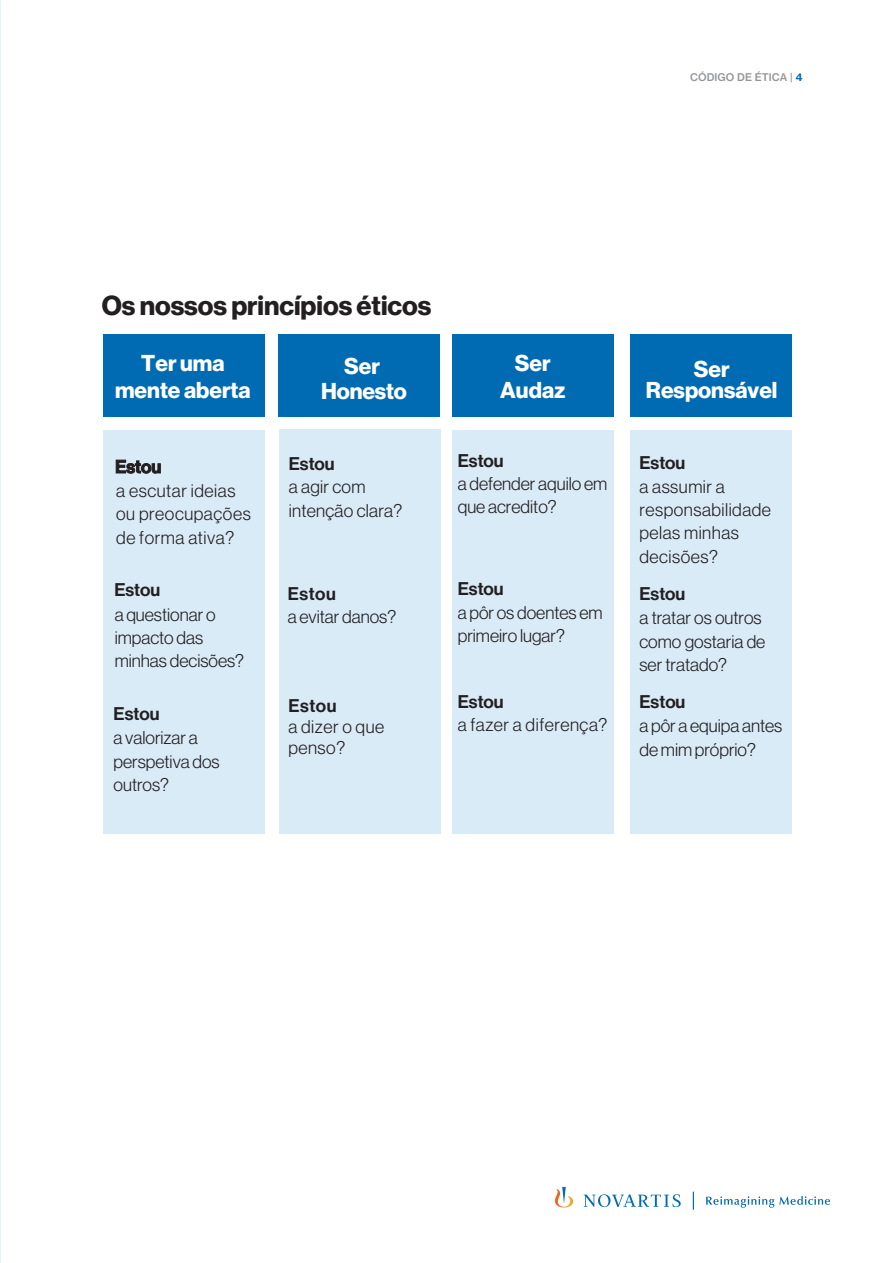
<style>
.page{position:relative;width:893px;height:1263px;background:#fff}
.page>*{position:absolute;margin:0;border:0;box-sizing:border-box;transform-origin:0 0}
.Meeting_name{font:700 27px "Volta Modern Display 75";color:#231f20}
.Meeting_name-2{font:700 22.5px/27px "Volta Modern Display 75";color:#fff;text-align:center}
.Meeting_name-3{font:300 18px/23.2px "Volta Modern Display 45";color:#231f20}
.Meeting_name-4{font:300 18px/23.5px "Volta Modern Display 45";letter-spacing:.03em;color:#231f20}
.Folio_RIGHT___page_h{font:500 10.5px "Volta Modern Text 65";letter-spacing:.01em;color:#939598}
.s1{font-family:"Volta Modern Text 75";font-weight:700;color:#006ab2}
.s2{font-family:"Volta Modern Display 65";font-weight:500}
</style>
<div class="page">
<div style="left:279px;top:429px;width:161px;height:405px;background:#d9ebf7"></div>
<div style="left:278px;top:334px;width:162px;height:83px;background:#006ab2"></div>
<div style="left:452px;top:430px;width:162px;height:404px;background:#d9ebf7"></div>
<div style="left:452px;top:334px;width:162px;height:83px;background:#006ab2"></div>
<div style="left:103px;top:430px;width:162px;height:404px;background:#d9ebf7"></div>
<div style="left:103px;top:334px;width:162px;height:83px;background:#006ab2"></div>
<div style="left:630px;top:430px;width:162px;height:404px;background:#d9ebf7"></div>
<div style="left:630px;top:334px;width:162px;height:83px;background:#006ab2"></div>
<svg style="left:706px;top:1196px;width:124px;height:12px"></svg>
<svg style="left:555px;top:1187px;width:18px;height:20px"></svg>
<svg style="left:584px;top:1194px;width:97px;height:13px"></svg>
<svg style="left:693px;top:1192px;width:1px;height:18px"></svg>
<p class="Folio_RIGHT___page_h" style="left:690px;top:70px;width:114px">CÓDIGO DE ÉTICA | <span class="s1">4</span></p>
<p class="Meeting_name" style="left:102px;top:289px;width:331px">Os nossos princípios éticos</p>
<p class="Meeting_name-2" style="left:115px;top:350px;width:137px">Ter uma mente aberta</p>
<p class="Meeting_name-4" style="left:115px;top:455px;width:137px"><span class="s2">Estou<br></span>a escutar ideias ou preocupações de forma ativa?</p>
<p class="Meeting_name-3" style="left:114px;top:578px;width:131px"><span class="s2">Estou<br></span>a questionar o impacto das minhas decisões?</p>
<p class="Meeting_name-3" style="left:114px;top:702px;width:108px;line-height:23.7px"><span class="s2">Estou<br></span>a valorizar a perspetiva dos outros?</p>
<p class="Meeting_name-2" style="left:344px;top:353px;width:37px">Ser</p>
<p class="Meeting_name-2" style="left:321px;top:378px;width:87px">Honesto</p>
<p class="Meeting_name-3" style="left:289px;top:452px;width:115px"><span class="s2">Estou<br></span>a agir com intenção clara?</p>
<p class="Meeting_name-3" style="left:288px;top:582px;width:110px;line-height:23.7px"><span class="s2">Estou<br></span>a evitar danos?</p>
<p class="Meeting_name-4" style="left:288px;top:695px;width:97px;line-height:21.3px"><span class="s2">Estou<br></span>a dizer o que penso?</p>
<p class="Meeting_name-2" style="left:500px;top:350px;width:67px">Ser<br>Audaz</p>
<p class="Meeting_name-3" style="left:458px;top:449px;width:151px"><span class="s2">Estou<br></span>a defender aquilo em que acredito?</p>
<p class="Meeting_name-3" style="left:458px;top:577px;width:146px"><span class="s2">Estou<br></span>a pôr os doentes em primeiro lugar?</p>
<p class="Meeting_name-4" style="left:458px;top:690px;width:151px;line-height:22.8px"><span class="s2">Estou<br></span>a fazer a diferença?</p>
<p class="Meeting_name-2" style="left:646px;top:360px;width:133px;line-height:20.4px">Ser<br>Responsável</p>
<p class="Meeting_name-4" style="left:639px;top:451px;width:133px"><span class="s2">Estou<br></span>a assumir a responsabilidade pelas minhas decisões?</p>
<p class="Meeting_name-3" style="left:639px;top:582px;width:127px"><span class="s2">Estou<br></span>a tratar os outros como gostaria de ser tratado?</p>
<p class="Meeting_name-3" style="left:639px;top:690px;width:144px"><span class="s2">Estou<br></span>a pôr a equipa antes de mim próprio?</p>
</div>
